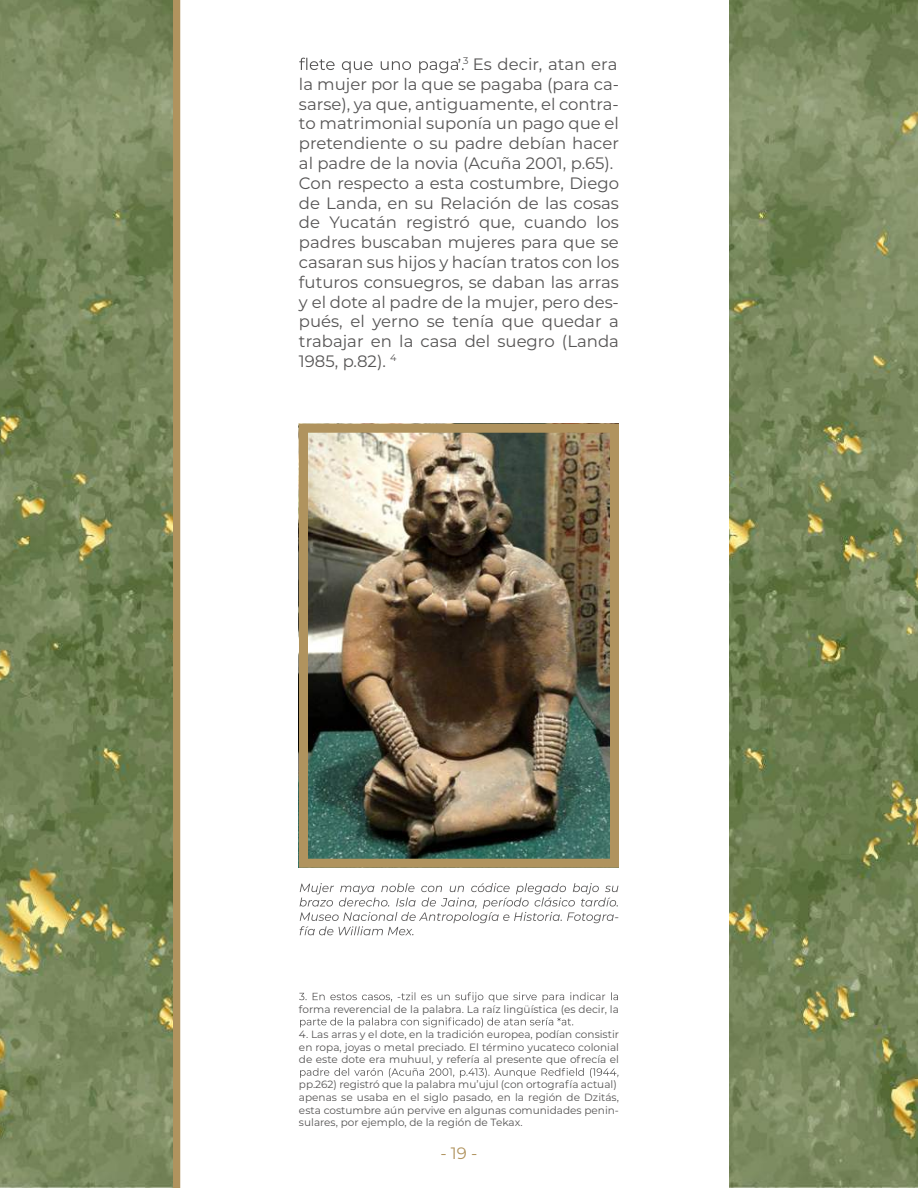
<style>
.page{position:relative;width:918px;height:1188px;background:#fff}
.page>*{position:absolute;margin:0;border:0;box-sizing:border-box;transform-origin:0 0}
.t1{font:16.5px/19.8px "Montserrat";color:#555454}
.t2{font:16.5px "Montserrat";color:#b0935e}
.t3{font:italic 12px "Montserrat";color:#555454}
.t4{font:10.5px/12.6px "Montserrat";color:#555454;text-align:justify}
</style>
<div class="page">
<div style="left:173px;top:0;width:7px;height:1188px;background:#b0935e"></div>
<img style="left:729px;top:0;width:189px;height:1188px">
<img style="left:0;top:0;width:173px;height:1188px">
<svg style="left:299px;top:58px;width:165px;height:15px"></svg>
<img style="left:309px;top:434px;width:300px;height:424px">
<svg style="left:299px;top:992px;width:319px;height:10px"></svg>
<svg style="left:300px;top:1018px;width:273px;height:9px"></svg>
<svg style="left:300px;top:1068px;width:318px;height:10px"></svg>
<svg style="left:300px;top:883px;width:318px;height:52px"></svg>
<div style="left:299px;top:424px;width:320px;height:444px;border:9px solid #b0935e"></div>
<p class="t1" style="left:299px;top:54px;width:322px;text-indent:159px">’ <sup>3</sup> Es decir, atan era la mujer por la que se pagaba (para ca&shy;sarse), ya que, antiguamente, el contra&shy;to matrimonial suponía un pago que el pretendiente o su padre debían hacer al padre de la novia (Acuña 2001, p.65).<br>Con respecto a esta costumbre, Diego de Landa, en su Relación de las cosas de Yucatán registró que, cuando los padres buscaban mujeres para que se casaran sus hijos y hacían tratos con los futuros consuegros, se daban las arras y el dote al padre de la mujer, pero des&shy;pués, el yerno se tenía que quedar a trabajar en la casa del suegro (Landa 1985, p.82). <sup>4</sup></p>
<p class="t3" style="left:614px;top:908px;width:6px">-</p>
<p class="t4" style="left:299px;top:1002px;width:322px">forma reverencial de la palabra. La raíz lingüística (es decir, la</p>
<p class="t4" style="left:299px;top:1028px;width:322px">4. Las arras y el dote, en la tradición europea, podían consistir en ropa, joyas o metal preciado. El término yucateco colonial de este dote era muhuul, y refería al presente que ofrecía el</p>
<p class="t4" style="left:299px;top:1078px;width:322px;text-align:left">pp.262) registró que la palabra mu’ujul (con ortografía actual) apenas se usaba en el siglo pasado, en la región de Dzitás, esta costumbre aún pervive en algunas comunidades penin&shy;sulares, por ejemplo, de la región de Tekax.</p>
<p class="t2" style="left:440px;top:1142px;width:39px">- 19 -</p>
</div>
